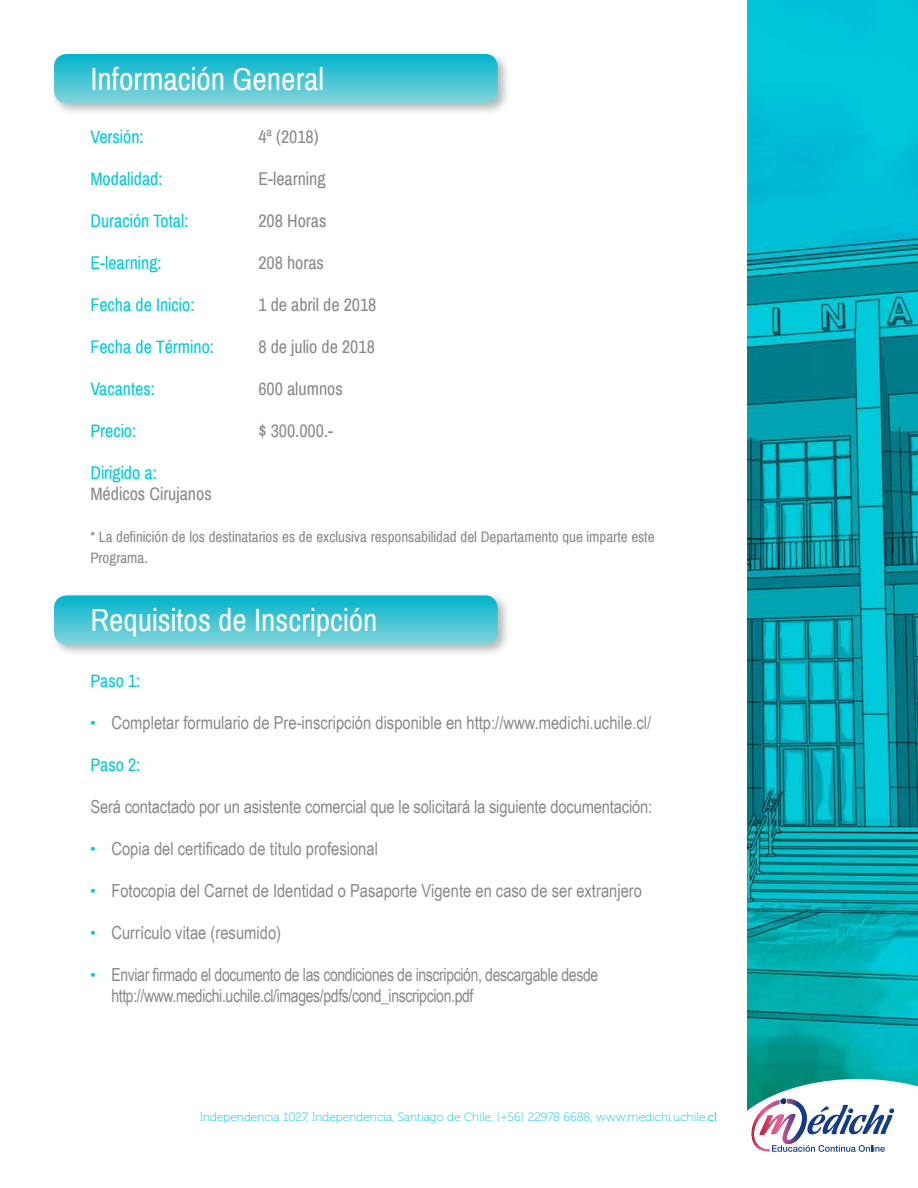
<style>
.page{position:relative;width:918px;height:1188px;background:#fff}
.page>*{position:absolute;margin:0;border:0;box-sizing:border-box;transform-origin:0 0}
.t1{font:31.5px "Archivo Narrow";color:#fff}
.t2{font:18px "Arial Narrow";letter-spacing:-.01em;color:#87888a}
.t3{font:18px/21px "Arial Narrow";letter-spacing:-.01em;color:#87888a;scale:.95 1}
.t4{font:18px "Archivo Narrow";color:#00c9d8}
.t5{font:18px "Archivo Narrow";color:#87888a}
.t6{font:15px/21px "Archivo Narrow";color:#87888a}
.t7{font:12px "Museo 100";color:#00c9d8}
.s1{font-family:"Archivo Narrow";color:#00c9d8}
.s2{font-family:"Museo 300"}
</style>
<div class="page">
<img style="left:748px;top:0;width:170px;height:1079px">
<svg style="left:747px;top:1079px;width:171px;height:73px"></svg>
<div style="left:50px;top:50px;width:460px;height:66px;background:#9ba19e;opacity:.75"></div>
<svg style="left:54px;top:54px;width:444px;height:49px;background:#42c3d3"></svg>
<div style="left:50px;top:592px;width:460px;height:66px;background:#9ba19e;opacity:.75"></div>
<svg style="left:54px;top:595px;width:444px;height:50px;background:#45c4d3"></svg>
<h1 class="t1" style="left:90px;top:60px;width:236px">Información General</h1>
<p class="t4" style="left:90px;top:126px;width:55px">Versión:</p>
<p class="t5" style="left:258px;top:126px;width:62px">4ª (2018)</p>
<p class="t4" style="left:90px;top:168px;width:74px">Modalidad:</p>
<p class="t5" style="left:258px;top:168px;width:69px">E-learning</p>
<p class="t4" style="left:90px;top:210px;width:100px">Duración Total:</p>
<p class="t5" style="left:258px;top:210px;width:70px">208 Horas</p>
<p class="t4" style="left:90px;top:252px;width:73px">E-learning:</p>
<p class="t5" style="left:258px;top:252px;width:67px">208 horas</p>
<p class="t4" style="left:90px;top:294px;width:106px">Fecha de Inicio:</p>
<p class="t5" style="left:258px;top:294px;width:120px">1 de abril de 2018</p>
<p class="t4" style="left:90px;top:336px;width:125px">Fecha de Término:</p>
<p class="t5" style="left:258px;top:336px;width:118px">8 de julio de 2018</p>
<p class="t4" style="left:90px;top:378px;width:66px">Vacantes:</p>
<p class="t5" style="left:258px;top:378px;width:86px">600 alumnos</p>
<p class="t4" style="left:90px;top:420px;width:47px">Precio:</p>
<p class="t5" style="left:258px;top:420px;width:76px">$ 300.000.-</p>
<p class="t4" style="left:90px;top:462px;width:68px">Dirigido a:</p>
<p class="t5" style="left:90px;top:483px;width:123px">Médicos Cirujanos</p>
<p class="t6" style="left:90px;top:527px;width:566px">* La definición de los destinatarios es de exclusiva responsabilidad del Departamento que imparte este<br>Programa.</p>
<h1 class="t1" style="left:90px;top:601px;width:289px">Requisitos de Inscripción</h1>
<p class="t4" style="left:90px;top:670px;width:52px">Paso 1:</p>
<p class="t2" style="left:90px;top:709px;width:562px"><span class="s1">•</span> Completar formulario de Pre-inscripción disponible en http://www.medichi.uchile.cl/</p>
<p class="t4" style="left:90px;top:754px;width:52px">Paso 2:</p>
<p class="t2" style="left:90px;top:793px;width:563px">Será contactado por un asistente comercial que le solicitará la siguiente documentación:</p>
<p class="t2" style="left:90px;top:835px;width:289px"><span class="s1">•</span> Copia del certificado de título profesional</p>
<p class="t2" style="left:90px;top:877px;width:553px"><span class="s1">•</span> Fotocopia del Carnet de Identidad o Pasaporte Vigente en caso de ser extranjero</p>
<p class="t2" style="left:90px;top:919px;width:192px"><span class="s1">•</span> Currículo vitae (resumido)</p>
<p class="t3" style="left:111px;top:963px;width:514px;text-indent:-21px"><span class="s1">•</span> Enviar firmado el documento de las condiciones de inscripción, descargable desde http://www.medichi.uchile.cl/images/pdfs/cond_inscripcion.pdf</p>
<p class="t7" style="left:200px;top:1111px;width:519px">Independencia 1027, Independencia, Santiago de Chile, (+56) 22978 6688, www.medichi.uchile.<span class="s2">cl</span></p>
</div>
